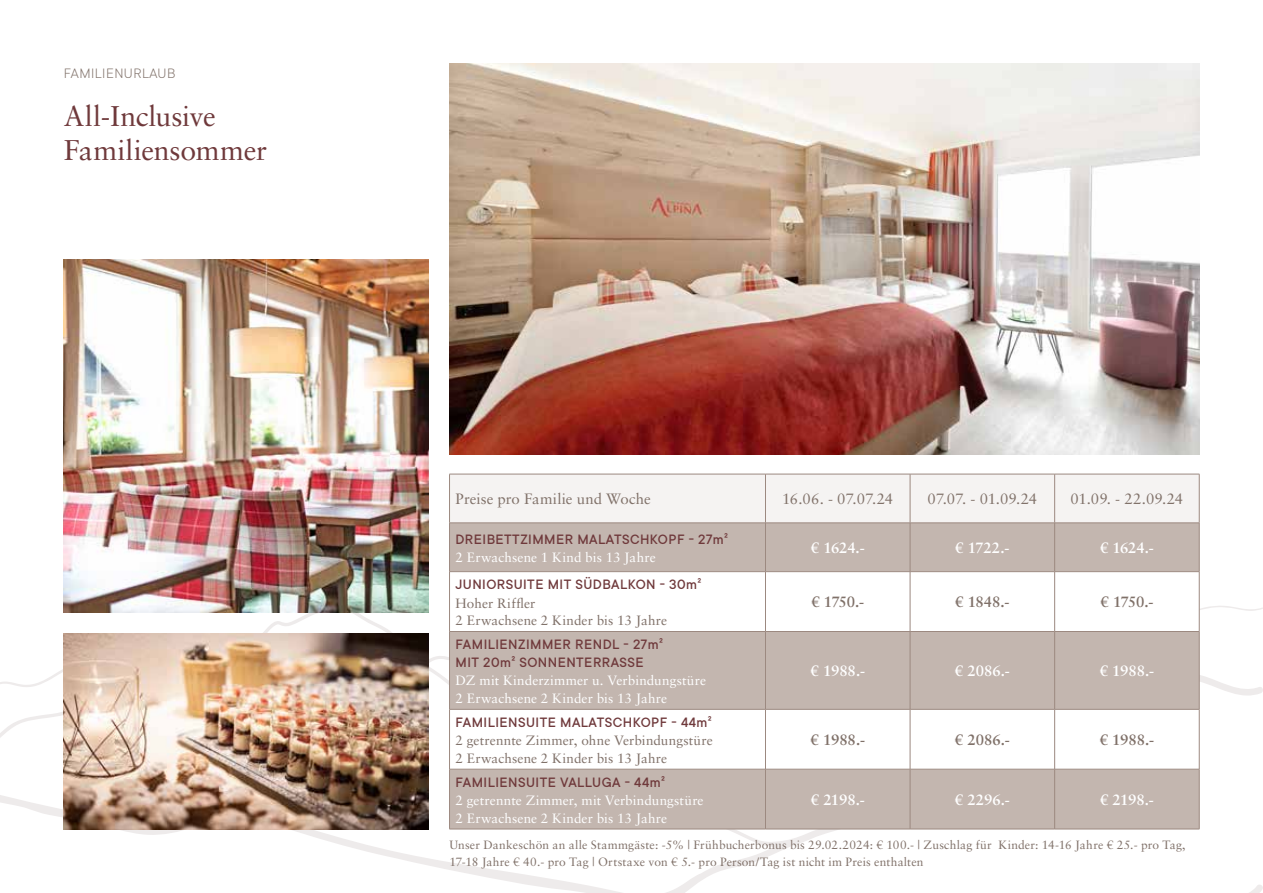
<style>
.page{position:relative;width:1263px;height:893px;background:#fff}
.page>*{position:absolute;margin:0;border:0;box-sizing:border-box;transform-origin:0 0}
.t1{font:28.5px/34.2px "Sabon LT Std";letter-spacing:-.005em;color:#6f393b}
.t2{font:500 15px/18px "TT Commons";letter-spacing:.03em;color:#6f393b}
.t3{font:15px "Sabon LT Std";color:#807169}
.t4{font:700 15px "Sabon LT Std";letter-spacing:-.01em;color:#fff}
.t5{font:700 15px "Sabon LT Std";letter-spacing:-.01em;color:#807169}
.t6{font:300 15px "TT Commons";letter-spacing:.03em;color:#807169}
.t7{font:13.5px/18px "Sabon LT Std";letter-spacing:.01em;color:#fff}
.t8{font:13.5px/18px "Sabon LT Std";letter-spacing:.005em;color:#807169}
.t9{font:12px/16.5px "Sabon LT Std";letter-spacing:.015em;color:#807169}
</style>
<div class="page">
<img style="left:449px;top:64px;width:750px;height:391px">
<svg style="left:0;top:587px;width:1263px;height:306px"></svg>
<div style="left:450px;top:475px;width:749px;height:48px;background:#f5f3f2"></div>
<div style="left:450px;top:524px;width:749px;height:305px;background:#c3b6af"></div>
<svg style="left:450px;top:572px;width:749px;height:197px"></svg>
<hr style="left:449px;top:474px;width:316px;height:1px;background:#9c8980">
<hr style="left:449px;top:474px;width:1px;height:49px;background:#9c8980">
<hr style="left:765px;top:474px;width:145px;height:1px;background:#9c8980">
<hr style="left:765px;top:474px;width:1px;height:49px;background:#9c8980">
<hr style="left:910px;top:474px;width:145px;height:1px;background:#9c8980">
<hr style="left:910px;top:474px;width:1px;height:49px;background:#9c8980">
<hr style="left:1055px;top:474px;width:144px;height:1px;background:#9c8980">
<hr style="left:1054px;top:474px;width:1px;height:49px;background:#9c8980">
<hr style="left:1199px;top:474px;width:1px;height:49px;background:#9c8980">
<hr style="left:449px;top:523px;width:316px;height:1px;background:#9c8980">
<hr style="left:449px;top:523px;width:1px;height:48px;background:#9c8980">
<hr style="left:765px;top:523px;width:145px;height:1px;background:#9c8980">
<hr style="left:765px;top:523px;width:1px;height:48px;background:#9c8980">
<hr style="left:910px;top:523px;width:145px;height:1px;background:#9c8980">
<hr style="left:910px;top:523px;width:1px;height:48px;background:#9c8980">
<hr style="left:1055px;top:523px;width:144px;height:1px;background:#9c8980">
<hr style="left:1054px;top:523px;width:1px;height:48px;background:#9c8980">
<hr style="left:1199px;top:523px;width:1px;height:48px;background:#9c8980">
<hr style="left:449px;top:571px;width:316px;height:1px;background:#9c8980">
<hr style="left:449px;top:572px;width:1px;height:59px;background:#9c8980">
<hr style="left:765px;top:571px;width:145px;height:1px;background:#9c8980">
<hr style="left:765px;top:572px;width:1px;height:59px;background:#9c8980">
<hr style="left:910px;top:571px;width:145px;height:1px;background:#9c8980">
<hr style="left:910px;top:572px;width:1px;height:59px;background:#9c8980">
<hr style="left:1055px;top:571px;width:144px;height:1px;background:#9c8980">
<hr style="left:1054px;top:572px;width:1px;height:59px;background:#9c8980">
<hr style="left:1199px;top:572px;width:1px;height:59px;background:#9c8980">
<hr style="left:449px;top:631px;width:316px;height:1px;background:#9c8980">
<hr style="left:449px;top:632px;width:1px;height:77px;background:#9c8980">
<hr style="left:765px;top:631px;width:145px;height:1px;background:#9c8980">
<hr style="left:765px;top:632px;width:1px;height:77px;background:#9c8980">
<hr style="left:910px;top:631px;width:145px;height:1px;background:#9c8980">
<hr style="left:910px;top:632px;width:1px;height:77px;background:#9c8980">
<hr style="left:1055px;top:631px;width:144px;height:1px;background:#9c8980">
<hr style="left:1054px;top:632px;width:1px;height:77px;background:#9c8980">
<hr style="left:1199px;top:632px;width:1px;height:77px;background:#9c8980">
<hr style="left:449px;top:709px;width:316px;height:1px;background:#9c8980">
<hr style="left:449px;top:709px;width:1px;height:60px;background:#9c8980">
<hr style="left:765px;top:709px;width:145px;height:1px;background:#9c8980">
<hr style="left:765px;top:709px;width:1px;height:60px;background:#9c8980">
<hr style="left:910px;top:709px;width:145px;height:1px;background:#9c8980">
<hr style="left:910px;top:709px;width:1px;height:60px;background:#9c8980">
<hr style="left:1055px;top:709px;width:144px;height:1px;background:#9c8980">
<hr style="left:1054px;top:709px;width:1px;height:60px;background:#9c8980">
<hr style="left:1199px;top:709px;width:1px;height:60px;background:#9c8980">
<hr style="left:449px;top:769px;width:316px;height:1px;background:#9c8980">
<hr style="left:449px;top:769px;width:1px;height:60px;background:#9c8980">
<hr style="left:765px;top:769px;width:145px;height:1px;background:#9c8980">
<hr style="left:765px;top:769px;width:1px;height:60px;background:#9c8980">
<hr style="left:910px;top:769px;width:145px;height:1px;background:#9c8980">
<hr style="left:910px;top:769px;width:1px;height:60px;background:#9c8980">
<hr style="left:1055px;top:769px;width:144px;height:1px;background:#9c8980">
<hr style="left:1054px;top:769px;width:1px;height:60px;background:#9c8980">
<hr style="left:1199px;top:769px;width:1px;height:60px;background:#9c8980">
<hr style="left:449px;top:829px;width:316px;height:1px;background:#9c8980">
<hr style="left:765px;top:829px;width:145px;height:1px;background:#9c8980">
<hr style="left:910px;top:829px;width:145px;height:1px;background:#9c8980">
<hr style="left:1055px;top:829px;width:144px;height:1px;background:#9c8980">
<img style="left:64px;top:634px;width:364px;height:195px">
<img style="left:64px;top:259px;width:364px;height:353px">
<p class="t6" style="left:64px;top:64px;width:113px">FAMILIENURLAUB</p>
<h1 class="t1" style="left:64px;top:98px;width:205px">All-Inclusive<br>Familiensommer</h1>
<p class="t3" style="left:455px;top:490px;width:197px">Preise pro Familie und Woche</p>
<p class="t3" style="left:782px;top:490px;width:112px">16.06. - 07.07.24</p>
<p class="t3" style="left:927px;top:490px;width:111px">07.07. - 01.09.24</p>
<p class="t3" style="left:1070px;top:490px;width:114px">01.09. - 22.09.24</p>
<p class="t2" style="left:455px;top:530px;width:274px">DREIBETTZIMMER MALATSCHKOPF - 27m²</p>
<p class="t7" style="left:455px;top:548px;width:202px">2 Erwachsene 1 Kind bis 13 Jahre</p>
<p class="t4" style="left:811px;top:538px;width:55px">€ 1624.-</p>
<p class="t4" style="left:955px;top:538px;width:56px">€ 1722.-</p>
<p class="t4" style="left:1100px;top:538px;width:55px">€ 1624.-</p>
<p class="t2" style="left:455px;top:575px;width:247px">JUNIORSUITE MIT SÜDBALKON - 30m²</p>
<p class="t8" style="left:455px;top:594px;width:213px">Hoher Riffler<br>2 Erwachsene 2 Kinder bis 13 Jahre</p>
<p class="t5" style="left:811px;top:593px;width:54px">€ 1750.-</p>
<p class="t5" style="left:955px;top:593px;width:56px">€ 1848.-</p>
<p class="t5" style="left:1100px;top:593px;width:54px">€ 1750.-</p>
<p class="t2" style="left:455px;top:635px;width:209px">FAMILIENZIMMER RENDL - 27m²<br>MIT 20m² SONNENTERRASSE</p>
<p class="t7" style="left:455px;top:671px;width:252px">DZ mit Kinderzimmer u. Verbindungstüre<br>2 Erwachsene 2 Kinder bis 13 Jahre</p>
<p class="t4" style="left:810px;top:662px;width:56px">€ 1988.-</p>
<p class="t4" style="left:955px;top:662px;width:56px">€ 2086.-</p>
<p class="t4" style="left:1100px;top:662px;width:56px">€ 1988.-</p>
<p class="t2" style="left:455px;top:713px;width:258px">FAMILIENSUITE MALATSCHKOPF - 44m²</p>
<p class="t8" style="left:455px;top:731px;width:259px">2 getrennte Zimmer, ohne Verbindungstüre<br>2 Erwachsene 2 Kinder bis 13 Jahre</p>
<p class="t5" style="left:810px;top:730px;width:56px">€ 1988.-</p>
<p class="t5" style="left:955px;top:730px;width:56px">€ 2086.-</p>
<p class="t5" style="left:1100px;top:730px;width:56px">€ 1988.-</p>
<p class="t2" style="left:455px;top:773px;width:211px">FAMILIENSUITE VALLUGA - 44m²</p>
<p class="t7" style="left:455px;top:791px;width:250px">2 getrennte Zimmer, mit Verbindungstüre<br>2 Erwachsene 2 Kinder bis 13 Jahre</p>
<p class="t4" style="left:811px;top:790px;width:55px">€ 2198.-</p>
<p class="t4" style="left:955px;top:790px;width:56px">€ 2296.-</p>
<p class="t4" style="left:1100px;top:790px;width:55px">€ 2198.-</p>
<p class="t9" style="left:449px;top:836px;width:738px">Unser Dankeschön an alle Stammgäste: -5% | Frühbucherbonus bis 29.02.2024: € 100.- | Zuschlag für Kinder: 14-16 Jahre € 25.- pro Tag,<br>17-18 Jahre € 40.- pro Tag | Ortstaxe von € 5.- pro Person/Tag ist nicht im Preis enthalten</p>
</div>
